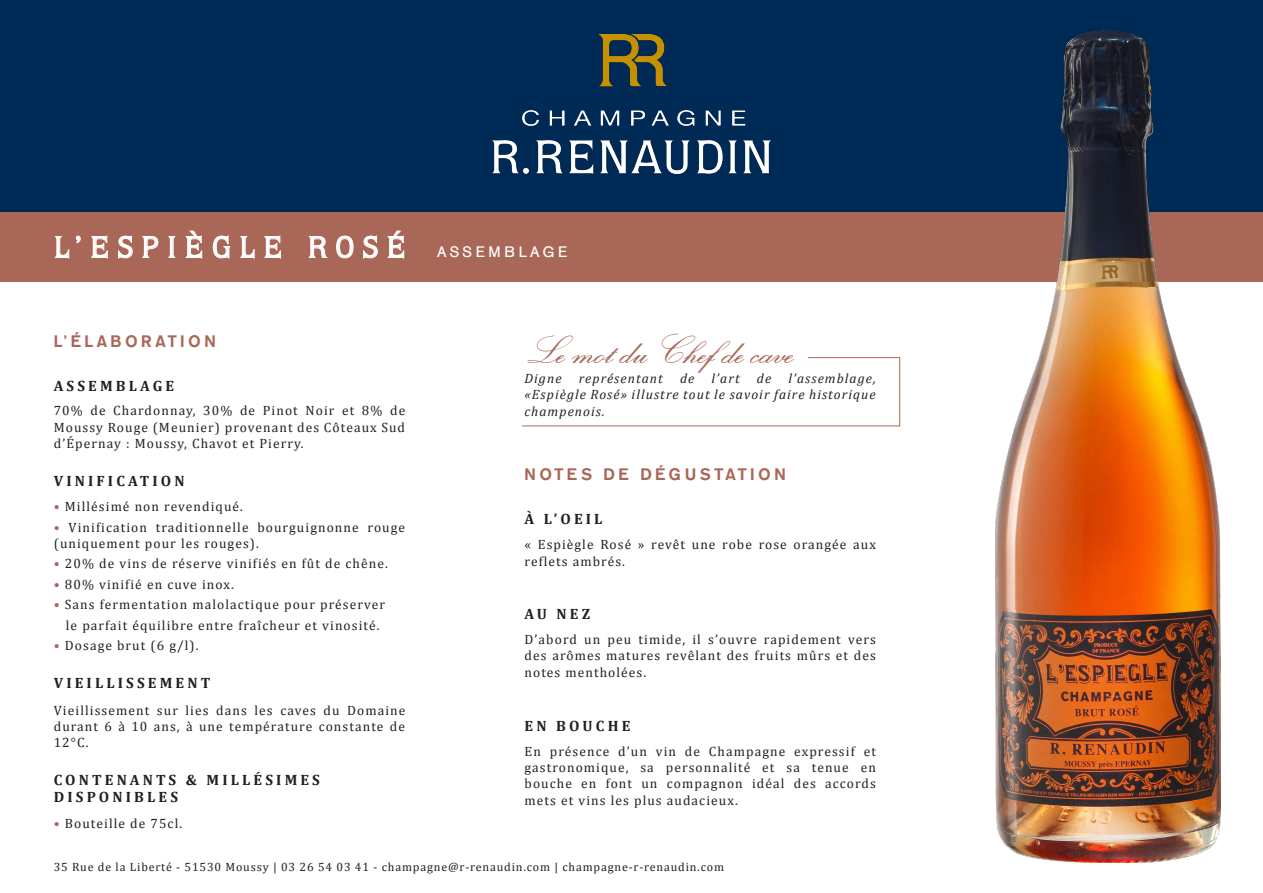
<style>
.page{position:relative;width:1263px;height:893px;background:#fff}
.page>*{position:absolute;margin:0;border:0;box-sizing:border-box;transform-origin:0 0}
.t1{font:39px "Exmouth";color:#a96758}
.t2{font:500 30px "Quorum Std";letter-spacing:.3em;color:#fff}
.t3{font:500 16.5px "AG Old Face";letter-spacing:.21em;color:#a96758}
.t4{font:500 16.5px "AG Old Face";letter-spacing:.23em;color:#a96758}
.t5{font:700 15px/16.5px "Cambria";letter-spacing:.21em;color:#231f20}
.t6{font:15px "AG Old Face";letter-spacing:.25em;color:#fff}
.t7{font:13.5px/16.2px "Cambria";letter-spacing:.08em;color:#231f20;text-align:justify}
.t8{font:italic 13.5px/16.2px "Cambria";letter-spacing:.08em;color:#231f20;text-align:justify}
.t9{font:12px "Cambria";letter-spacing:.07em;color:#231f20}
.s1{color:#a96758}
</style>
<div class="page">
<div style="left:0;top:0;width:1263px;height:274px;background:#002a56"></div>
<div style="left:0;top:212px;width:1263px;height:70px;background:#a96758"></div>
<svg style="left:54px;top:236px;width:15px;height:23px"></svg>
<svg style="left:76px;top:236px;width:5px;height:7px"></svg>
<svg style="left:91px;top:235px;width:17px;height:24px"></svg>
<svg style="left:118px;top:235px;width:15px;height:24px"></svg>
<svg style="left:142px;top:236px;width:17px;height:22px"></svg>
<svg style="left:168px;top:236px;width:8px;height:22px"></svg>
<svg style="left:185px;top:231px;width:17px;height:28px"></svg>
<svg style="left:213px;top:235px;width:18px;height:24px"></svg>
<svg style="left:240px;top:236px;width:15px;height:23px"></svg>
<svg style="left:264px;top:235px;width:17px;height:24px"></svg>
<svg style="left:308px;top:236px;width:20px;height:22px"></svg>
<svg style="left:336px;top:236px;width:18px;height:22px"></svg>
<svg style="left:363px;top:235px;width:15px;height:24px"></svg>
<svg style="left:387px;top:231px;width:17px;height:28px"></svg>
<img style="left:493px;top:35px;width:278px;height:139px">
<img style="left:995px;top:31px;width:225px;height:831px">
<h2 class="t2" style="left:54px;top:229px;width:353px">L’ESPIÈGLE ROSÉ</h2>
<p class="t4" style="left:54px;top:332px;width:163px">L’ÉLABORATION</p>
<p class="t5" style="left:54px;top:377px;width:122px">ASSEMBLAGE</p>
<p class="t7" style="left:54px;top:402px;width:353px">70% de Chardonnay, 30% de Pinot Noir et 8% de Moussy Rouge (Meunier) provenant des Côteaux Sud d’Épernay : Moussy, Chavot et Pierry.</p>
<p class="t5" style="left:54px;top:472px;width:132px">VINIFICATION</p>
<p class="t7" style="left:54px;top:498px;width:191px"><span class="s1">•</span> Millésimé non revendiqué.</p>
<p class="t7" style="left:54px;top:519px;width:353px"><span class="s1">•</span> Vinification traditionnelle bourguignonne rouge (uniquement pour les rouges).</p>
<p class="t7" style="left:54px;top:555px;width:335px"><span class="s1">•</span> 20% de vins de réserve vinifiés en fût de chêne.</p>
<p class="t7" style="left:54px;top:576px;width:182px"><span class="s1">•</span> 80% vinifié en cuve inox.</p>
<p class="t7" style="left:54px;top:594px;width:333px;line-height:20.4px;text-align:center"><span class="s1">•</span> Sans fermentation malolactique pour préserver le parfait équilibre entre fraîcheur et vinosité.</p>
<p class="t7" style="left:54px;top:637px;width:146px"><span class="s1">•</span> Dosage brut (6 g/l).</p>
<p class="t5" style="left:54px;top:675px;width:158px">VIEILLISSEMENT</p>
<p class="t7" style="left:54px;top:702px;width:353px">Vieillissement sur lies dans les caves du Domaine durant 6 à 10 ans, à une température constante de 12°C.</p>
<p class="t5" style="left:54px;top:771px;width:268px">CONTENANTS &amp; MILLÉSIMES<br>DISPONIBLES</p>
<p class="t7" style="left:54px;top:815px;width:130px"><span class="s1">•</span> Bouteille de 75cl.</p>
<p class="t6" style="left:437px;top:244px;width:131px">ASSEMBLAGE</p>
<h1 class="t1" style="left:524px;top:327px;width:275px">Le mot du Chefde cave</h1>
<p class="t8" style="left:524px;top:370px;width:39px">Digne</p>
<p class="t8" style="left:579px;top:370px;width:86px">représentant</p>
<p class="t8" style="left:680px;top:370px;width:16px">de</p>
<p class="t8" style="left:712px;top:370px;width:30px">l’art</p>
<p class="t8" style="left:757px;top:370px;width:16px">de</p>
<p class="t8" style="left:524px;top:370px;width:353px;text-indent:264px">l’assemblage, «Espiègle Rosé» illustre tout le savoir faire historique champenois.</p>
<p class="t3" style="left:524px;top:465px;width:263px">NOTES DE DÉGUSTATION</p>
<p class="t5" style="left:524px;top:510px;width:79px">À L’OEIL</p>
<p class="t7" style="left:524px;top:536px;width:353px">« Espiègle Rosé » revêt une robe rose orangée aux reflets ambrés.</p>
<p class="t5" style="left:524px;top:606px;width:67px">AU NEZ</p>
<p class="t7" style="left:524px;top:631px;width:353px">D’abord un peu timide, il s’ouvre rapidement vers des arômes matures revêlant des fruits mûrs et des notes mentholées.</p>
<p class="t5" style="left:524px;top:717px;width:107px">EN BOUCHE</p>
<p class="t7" style="left:524px;top:743px;width:353px">En présence d’un vin de Champagne expressif et gastronomique, sa personnalité et sa tenue en bouche en font un compagnon idéal des accords mets et vins les plus audacieux.</p>
<p class="t9" style="left:54px;top:859px;width:672px">35 Rue de la Liberté - 51530 Moussy | 03 26 54 03 41 - champagne@r-renaudin.com | champagne-r-renaudin.com</p>
</div>
